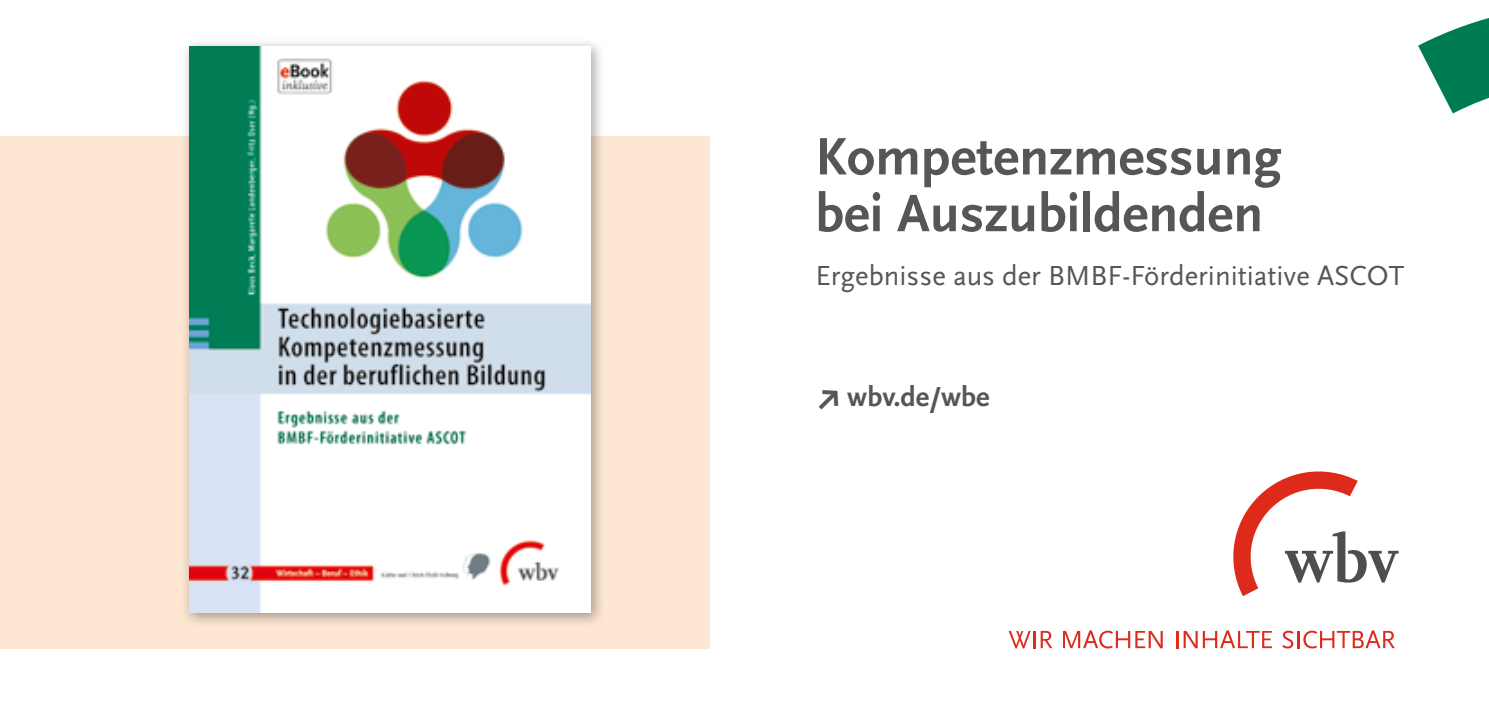
<style>
.page{position:relative;width:1489px;height:709px;background:#fff}
.page>*{position:absolute;margin:0;border:0;box-sizing:border-box;transform-origin:0 0}
.t1{font:700 55px/56.8px "Scala Sans LF";color:#565656}
.t2{font:28.75px "Scala Sans LF";color:#565656}
.t3{font:700 28.75px "Scala Sans LF";color:#565656}
</style>
<div class="page">
<div style="left:0;top:136px;width:709px;height:512px;background:#fde6d2"></div>
<div style="left:180px;top:37px;width:426px;height:591px;background:#000;opacity:.35"></div>
<img style="left:189px;top:46px;width:401px;height:566px">
<svg style="left:1418px;top:18px;width:70px;height:95px"></svg>
<svg style="left:1233px;top:471px;width:165px;height:125px"></svg>
<svg style="left:1008px;top:631px;width:44px;height:17px"></svg>
<svg style="left:1063px;top:630px;width:99px;height:18px"></svg>
<hr style="left:1175px;top:631px;width:3px;height:17px;background:#dd2a1b">
<svg style="left:1183px;top:630px;width:88px;height:18px"></svg>
<svg style="left:1282px;top:630px;width:112px;height:18px"></svg>
<h1 class="t1" style="left:815px;top:130px;width:467px">Kompetenzmessung bei Auszubildenden</h1>
<p class="t2" style="left:815px;top:260px;width:590px">Ergebnisse aus der BMBF-Förderinitiative ASCOT</p>
<p class="t3" style="left:847px;top:381px;width:144px">wbv.de/wbe</p>
</div>
